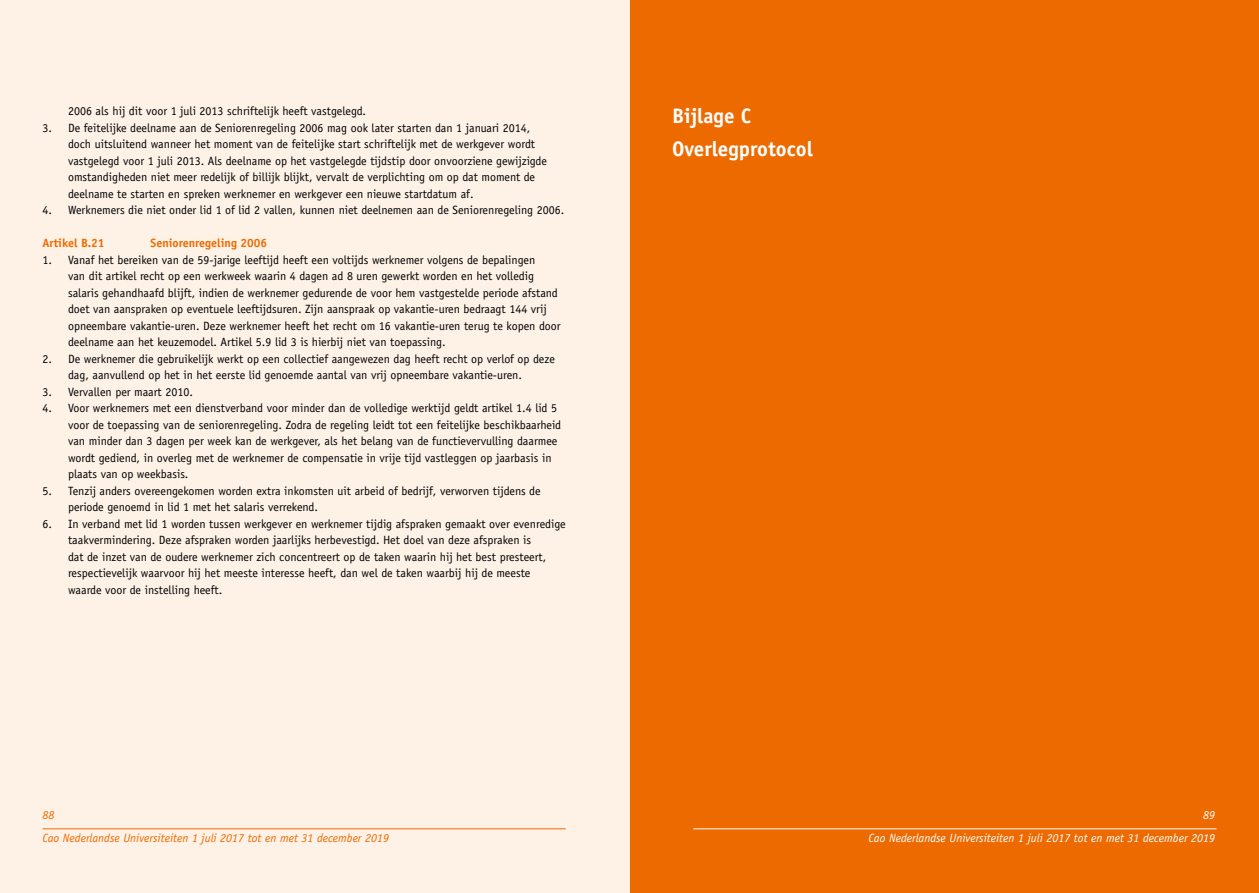
<style>
.page{position:relative;width:1259px;height:893px;background:#fff}
.page>*{position:absolute;margin:0;border:0;box-sizing:border-box;transform-origin:0 0}
.t1{font:700 21px/33px "Officina Sans";color:#fff}
.t2{font:12px/16.5px "Officina Sans";color:#000}
.t3{font:italic 12px "Officina Sans";color:#fff}
.t4{font:italic 12px "Officina Sans";color:#ed6a00}
.t5{font:700 12px "Officina Sans";color:#ed6a00}
</style>
<div class="page">
<div style="left:629px;top:0;width:630px;height:893px;background:#ed6a00"></div>
<hr style="left:693px;top:828px;width:523px;height:1px;background:#fff">
<div style="left:0;top:0;width:629px;height:893px;background:#fef2e7"></div>
<hr style="left:43px;top:828px;width:523px;height:1px;background:#ed6a00">
<p class="t2" style="left:68px;top:103px;width:300px">2006 als hij dit voor 1 juli 2013 schriftelijk heeft vastgelegd.</p>
<p class="t2" style="left:68px;top:120px;width:480px;text-indent:-26px">3. De feitelijke deelname aan de Seniorenregeling 2006 mag ook later starten dan 1 januari 2014, doch uitsluitend wanneer het moment van de feitelijke start schriftelijk met de werkgever wordt vastgelegd voor 1 juli 2013. Als deelname op het vastgelegde tijdstip door onvoorziene gewijzigde omstandigheden niet meer redelijk of billijk blijkt, vervalt de verplichting om op dat moment de deelname te starten en spreken werknemer en werkgever een nieuwe startdatum af.</p>
<p class="t2" style="left:43px;top:202px;width:523px">4. Werknemers die niet onder lid 1 of lid 2 vallen, kunnen niet deelnemen aan de Seniorenregeling 2006.</p>
<p class="t5" style="left:43px;top:236px;width:64px">Artikel B.21</p>
<p class="t5" style="left:151px;top:236px;width:118px">Seniorenregeling 2006</p>
<p class="t2" style="left:68px;top:252px;width:494px;text-indent:-26px">1. Vanaf het bereiken van de 59-jarige leeftijd heeft een voltijds werknemer volgens de bepalingen<br>van dit artikel recht op een werkweek waarin 4 dagen ad 8 uren gewerkt worden en het volledig salaris gehandhaafd blijft, indien de werknemer gedurende de voor hem vastgestelde periode afstand doet van aanspraken op eventuele leeftijdsuren. Zijn aanspraak op vakantie-uren bedraagt 144 vrij opneembare vakantie-uren. Deze werknemer heeft het recht om 16 vakantie-uren terug te kopen door deelname aan het keuzemodel. Artikel 5.9 lid 3 is hierbij niet van toepassing.</p>
<p class="t2" style="left:68px;top:351px;width:488px;text-indent:-26px">2. De werknemer die gebruikelijk werkt op een collectief aangewezen dag heeft recht op verlof op deze dag, aanvullend op het in het eerste lid genoemde aantal van vrij opneembare vakantie-uren.</p>
<p class="t2" style="left:43px;top:384px;width:152px">3. Vervallen per maart 2010.</p>
<p class="t2" style="left:68px;top:400px;width:495px;text-indent:-26px">4. Voor werknemers met een dienstverband voor minder dan de volledige werktijd geldt artikel 1.4 lid 5 voor de toepassing van de seniorenregeling. Zodra de regeling leidt tot een feitelijke beschikbaarheid van minder dan 3 dagen per week kan de werkgever, als het belang van de functievervulling daarmee wordt gediend, in overleg met de werknemer de compensatie in vrije tijd vastleggen op jaarbasis in plaats van op weekbasis.</p>
<p class="t2" style="left:68px;top:483px;width:474px;text-indent:-26px">5. Tenzij anders overeengekomen worden extra inkomsten uit arbeid of bedrijf, verworven tijdens de periode genoemd in lid 1 met het salaris verrekend.</p>
<p class="t2" style="left:68px;top:516px;width:499px;text-indent:-26px">6. In verband met lid 1 worden tussen werkgever en werknemer tijdig afspraken gemaakt over evenredige taakvermindering. Deze afspraken worden jaarlijks herbevestigd. Het doel van deze afspraken is<br>dat de inzet van de oudere werknemer zich concentreert op de taken waarin hij het best presteert, respectievelijk waarvoor hij het meeste interesse heeft, dan wel de taken waarbij hij de meeste waarde voor de instelling heeft.</p>
<h1 class="t1" style="left:672px;top:99px;width:142px">Bijlage C<br>Overlegprotocol</h1>
<p class="t4" style="left:43px;top:808px;width:13px">88</p>
<p class="t3" style="left:1203px;top:808px;width:13px">89</p>
<p class="t4" style="left:43px;top:831px;width:348px">Cao Nederlandse Universiteiten 1 juli 2017 tot en met 31 december 2019</p>
<p class="t3" style="left:868px;top:831px;width:348px">Cao Nederlandse Universiteiten 1 juli 2017 tot en met 31 december 2019</p>
</div>
